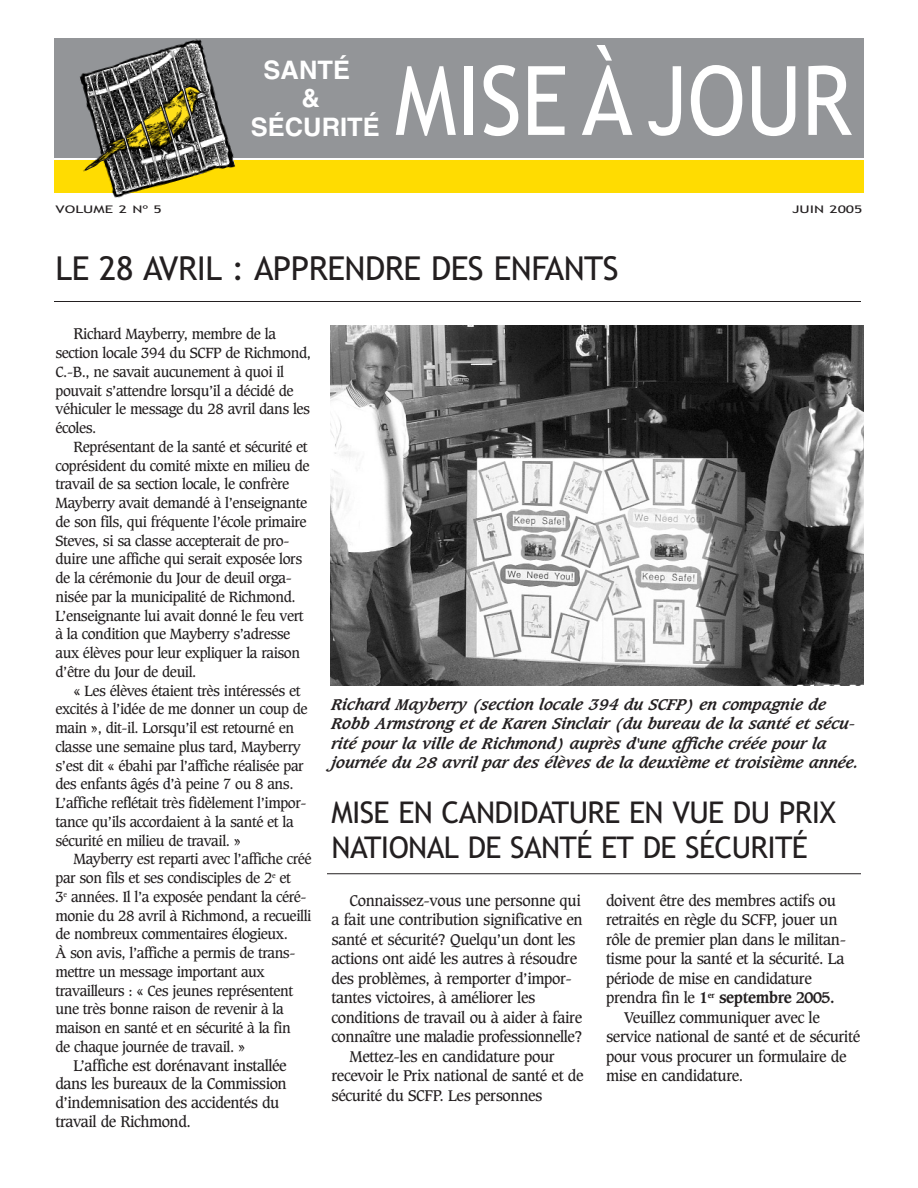
<style>
.page{position:relative;width:918px;height:1188px;background:#fff}
.page>*{position:absolute;margin:0;border:0;box-sizing:border-box;transform-origin:0 0}
.t1{font:96px "Trebuchet MS";color:#fff;scale:.9 1}
.t2{font:33px "Trebuchet MS";letter-spacing:-.015em;color:#231f20}
.t3{font:30px/34.5px "Trebuchet MS";letter-spacing:-.02em;color:#231f20}
.t4{font:700 25.5px "Helvetica";color:#fff}
.t5{font:15px/18.8px "Caxton";letter-spacing:-.025em;color:#231f20}
.t6{font:italic 700 15px/19.5px "Caxton";color:#231f20}
.t7{font:700 15px "Caxton";letter-spacing:-.025em;color:#231f20}
.t8{font:14.25px/18.8px "Caxton";letter-spacing:-.03em;color:#231f20}
.t9{font:10.5px "Trebuchet MS";color:#231f20;scale:1.5 1}
.s1{font-size:15px}
.s2{font-weight:400}
</style>
<div class="page">
<hr style="left:54px;top:301px;width:807px;height:1px;background:#231f20">
<img style="left:330px;top:326px;width:534px;height:360px">
<hr style="left:327px;top:873px;width:534px;height:1px;background:#231f20">
<div style="left:54px;top:38px;width:810px;height:120px;background:#939598"></div>
<div style="left:54px;top:161px;width:810px;height:32px;background:#ffdc01"></div>
<svg style="left:82px;top:40px;width:169px;height:158px"></svg>
<h3 class="t4" style="left:264px;top:60px;width:88px">SANTÉ</h3>
<h3 class="t4" style="left:301px;top:89px;width:20px">&amp;</h3>
<h3 class="t4" style="left:251px;top:117px;width:130px">SÉCURITÉ</h3>
<h1 class="t1" style="left:395px;top:64px;width:509px">MISE À JOUR</h1>
<p class="t9" style="left:56px;top:205px;width:72px">VOLUME 2 Nº 5</p>
<p class="t9" style="left:792px;top:205px;width:48px">JUIN 2005</p>
<h2 class="t2" style="left:56px;top:256px;width:565px">LE 28 AVRIL : APPRENDRE DES ENFANTS</h2>
<p class="t8" style="left:56px;top:326px;width:257px;text-indent:18px"><span class="s1">R</span>ichard Mayberry, membre de la section locale 394 du SCFP de Richmond,<br>C.-B., ne savait aucunement à quoi il pouvait s’attendre lorsqu’il a décidé de véhiculer le message du 28 avril dans les écoles.</p>
<p class="t8" style="left:56px;top:438px;width:256px;text-indent:18px">Représentant de la santé et sécurité et coprésident du comité mixte en milieu de travail de sa section locale, le confrère Mayberry avait demandé à l’enseignante de son fils, qui fréquente l’école primaire Steves, si sa classe accepterait de pro&shy;duire une affiche qui serait exposée lors de la cérémonie du Jour de deuil orga&shy;nisée par la municipalité de Richmond.<br>L’enseignante lui avait donné le feu vert à la condition que Mayberry s’adresse aux élèves pour leur expliquer la raison d’être du Jour de deuil.</p>
<p class="t8" style="left:56px;top:682px;width:254px;text-indent:18px">« Les élèves étaient très intéressés et excités à l’idée de me donner un coup de main », dit-il. Lorsqu’il est retourné en classe une semaine plus tard, Mayberry s’est dit « ébahi par l’affiche réalisée par des enfants âgés d’à peine 7 ou 8 ans.<br>L’affiche reflétait très fidèlement l’impor&shy;tance qu’ils accordaient à la santé et la sécurité en milieu de travail. »</p>
<p class="t8" style="left:55px;top:851px;width:258px;text-indent:18px">Mayberry est reparti avec l’affiche créé par son fils et ses condisciples de 2<sup>e</sup> et<br>3<sup>e</sup> années. Il l’a exposée pendant la céré&shy;monie du 28 avril à Richmond, a recueilli de nombreux commentaires élogieux.<br>À son avis, l’affiche a permis de trans&shy;mettre un message important aux travailleurs : « Ces jeunes représentent une très bonne raison de revenir à la maison en santé et en sécurité à la fin<br>de chaque journée de travail. »</p>
<p class="t5" style="left:56px;top:1057px;width:233px;text-indent:18px">L’affiche est dorénavant installée dans les bureaux de la Commission d’indemnisation des accidentés du travail de Richmond.</p>
<p class="t6" style="left:332px;top:696px;width:529px">Richard Mayberry (section locale 394 du SCFP) en compagnie de Robb Armstrong et de Karen Sinclair (du bureau de la santé et sécu&shy;rité pour la ville de Richmond) auprès d'une affiche créée pour la journée du 28 avril par des élèves de la deuxième et troisième année.</p>
<h3 class="t3" style="left:332px;top:798px;width:506px">MISE EN CANDIDATURE EN VUE DU PRIX<br>NATIONAL DE SANTÉ ET DE SÉCURITÉ</h3>
<p class="t5" style="left:350px;top:892px;width:233px">Connaissez-vous une personne qui</p>
<p class="t5" style="left:332px;top:911px;width:253px">a fait une contribution significative en</p>
<p class="t5" style="left:332px;top:931px;width:246px">santé et sécurité? Quelqu’un dont les</p>
<p class="t5" style="left:332px;top:950px;width:247px">actions ont aidé les autres à résoudre</p>
<p class="t5" style="left:332px;top:970px;width:242px">des problèmes, à remporter d’impor-</p>
<p class="t5" style="left:332px;top:989px;width:205px">tantes victoires, à améliorer les</p>
<p class="t5" style="left:332px;top:1009px;width:252px">conditions de travail ou à aider à faire</p>
<p class="t5" style="left:332px;top:1028px;width:252px">connaître une maladie professionnelle?</p>
<p class="t5" style="left:350px;top:1048px;width:207px">Mettez-les en candidature pour</p>
<p class="t5" style="left:332px;top:1067px;width:254px">recevoir le Prix national de santé et de</p>
<p class="t5" style="left:332px;top:1087px;width:213px">sécurité du SCFP. Les personnes</p>
<p class="t5" style="left:606px;top:892px;width:232px">doivent être des membres actifs ou</p>
<p class="t5" style="left:606px;top:911px;width:233px">retraités en règle du SCFP, jouer un</p>
<p class="t5" style="left:606px;top:931px;width:242px">rôle de premier plan dans le militan-</p>
<p class="t5" style="left:606px;top:950px;width:240px">tisme pour la santé et la sécurité. La</p>
<p class="t5" style="left:606px;top:970px;width:207px">période de mise en candidature</p>
<p class="t7" style="left:606px;top:991px;width:230px"><span class="s2">prendra fin le</span> 1<sup>er</sup> septembre 2005.</p>
<p class="t5" style="left:624px;top:1009px;width:197px">Veuillez communiquer avec le</p>
<p class="t5" style="left:606px;top:1028px;width:256px">service national de santé et de sécurité</p>
<p class="t5" style="left:606px;top:1048px;width:242px">pour vous procurer un formulaire de</p>
<p class="t5" style="left:606px;top:1067px;width:139px">mise en candidature.</p>
</div>
